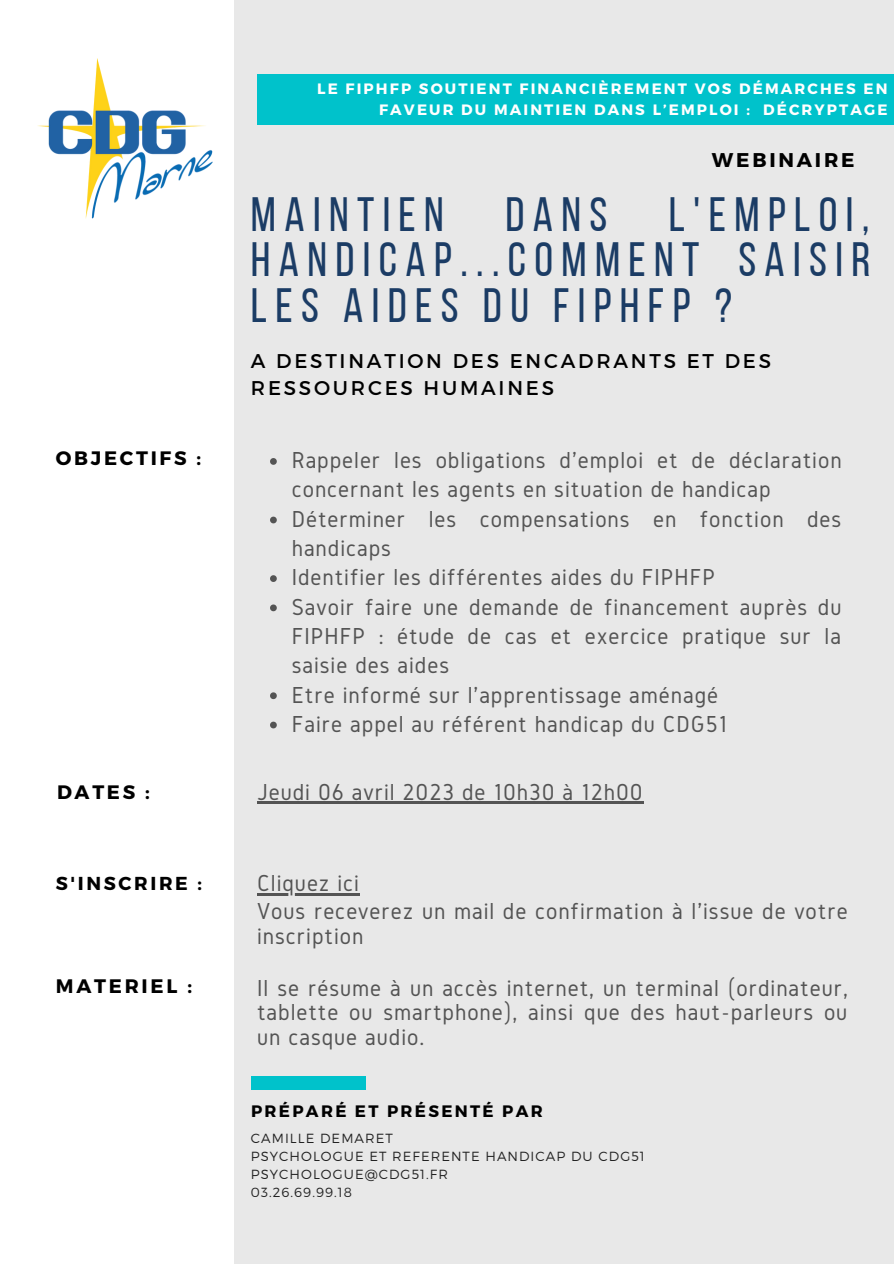
<style>
.page{position:relative;width:894px;height:1264px;background:#fff}
.page>*{position:absolute;margin:0;border:0;box-sizing:border-box;transform-origin:0 0}
.t1{font:48px/45px "Bebas Neue";letter-spacing:.175em;color:#1b3c65;text-align:justify}
.t2{font:24px/29.2px "Gidole";letter-spacing:.04em;color:#545454}
.t3{font:19.8px/27px "Montserrat";letter-spacing:.14em;color:#000}
.t4{font:700 19.8px "Montserrat";letter-spacing:.14em;color:#000}
.t5{font:700 19.5px "Montserrat";letter-spacing:.14em;color:#000}
.t6{font:700 18.75px "Montserrat";letter-spacing:.14em;color:#000}
.t7{font:700 16.5px "Montserrat";letter-spacing:.14em;color:#000}
.t8{font:700 15px/20.2px "Montserrat";letter-spacing:.14em;color:#fff;text-align:right}
.t9{font:300 13.2px/18px "Montserrat";letter-spacing:.08em;color:#222}
</style>
<div class="page">
<div style="left:0;top:0;width:893px;height:1263px;background:#e8e8e8"></div>
<div style="left:0;top:0;width:233px;height:1263px;background:#fff"></div>
<img style="left:38px;top:58px;width:174px;height:160px">
<div style="left:257px;top:74px;width:636px;height:51px;background:#00c2cb"></div>
<svg style="left:270px;top:458px;width:7px;height:7px"></svg>
<svg style="left:270px;top:516px;width:7px;height:7px"></svg>
<svg style="left:270px;top:575px;width:7px;height:7px"></svg>
<svg style="left:270px;top:604px;width:7px;height:7px"></svg>
<svg style="left:270px;top:692px;width:7px;height:7px"></svg>
<svg style="left:270px;top:721px;width:7px;height:7px"></svg>
<hr style="left:257px;top:801px;width:386px;height:3px;background:#545454">
<hr style="left:257px;top:893px;width:103px;height:2px;background:#545454">
<div style="left:251px;top:1076px;width:115px;height:13px;background:#00c2cb"></div>
<p class="t8" style="left:301px;top:76px;width:571px">LE FIPHFP SOUTIENT FINANCIÈREMENT VOS DÉMARCHES EN<br>FAVEUR DU MAINTIEN DANS L’EMPLOI : DÉCRYPTAGE</p>
<p class="t8" style="left:317px;top:78px;width:571px">LE FIPHFP SOUTIENT FINANCIÈREMENT VOS DÉMARCHES EN<br>FAVEUR DU MAINTIEN DANS L’EMPLOI : DÉCRYPTAGE</p>
<p class="t4" style="left:711px;top:147px;width:144px">WEBINAIRE</p>
<h1 class="t1" style="left:251px;top:197px;width:620px;text-indent:417px">L'EMPLOI, HANDICAP...COMMENT SAISIR LES AIDES DU FIPHFP ?</h1>
<p class="t3" style="left:251px;top:346px;width:521px">A DESTINATION DES ENCADRANTS ET DES<br>RESSOURCES HUMAINES</p>
<h1 class="t1" style="left:251px;top:197px;width:194px">MAINTIEN</h1>
<h1 class="t1" style="left:505px;top:197px;width:103px">DANS</h1>
<p class="t5" style="left:56px;top:446px;width:147px">OBJECTIFS :</p>
<p class="t2" style="left:292px;top:445px;width:551px">Rappeler les obligations d'emploi et de déclaration concernant les agents en situation de handicap Déterminer les compensations en fonction des handicaps<br>Identifier les différentes aides du FIPHFP<br>Savoir faire une demande de financement auprès du FIPHFP : étude de cas et exercice pratique sur la saisie des aides<br>Etre informé sur l'apprentissage aménagé<br>Faire appel au référent handicap du CDG51</p>
<p class="t5" style="left:57px;top:779px;width:94px">DATES :</p>
<p class="t2" style="left:257px;top:776px;width:387px">Jeudi 06 avril 2023 de 10h30 à 12h00</p>
<p class="t6" style="left:56px;top:871px;width:147px">S'INSCRIRE :</p>
<p class="t5" style="left:56px;top:973px;width:138px">MATERIEL :</p>
<p class="t2" style="left:257px;top:868px;width:592px;line-height:28.5px">Cliquez ici<br>Vous receverez un mail de confirmation à l'issue de votre</p>
<p class="t2" style="left:257px;top:910px;width:592px;line-height:51.4px">inscription<br>Il se résume à un accès internet, un terminal (ordinateur,</p>
<p class="t2" style="left:257px;top:999px;width:591px;line-height:24.8px">tablette ou smartphone), ainsi que des haut-parleurs ou un casque audio.</p>
<p class="t7" style="left:251px;top:1100px;width:293px">PRÉPARÉ ET PRÉSENTÉ PAR</p>
<p class="t9" style="left:251px;top:1128px;width:395px">CAMILLE DEMARET<br>PSYCHOLOGUE ET REFERENTE HANDICAP DU CDG51<br>PSYCHOLOGUE@CDG51.FR<br>03.26.69.99.18</p>
</div>
